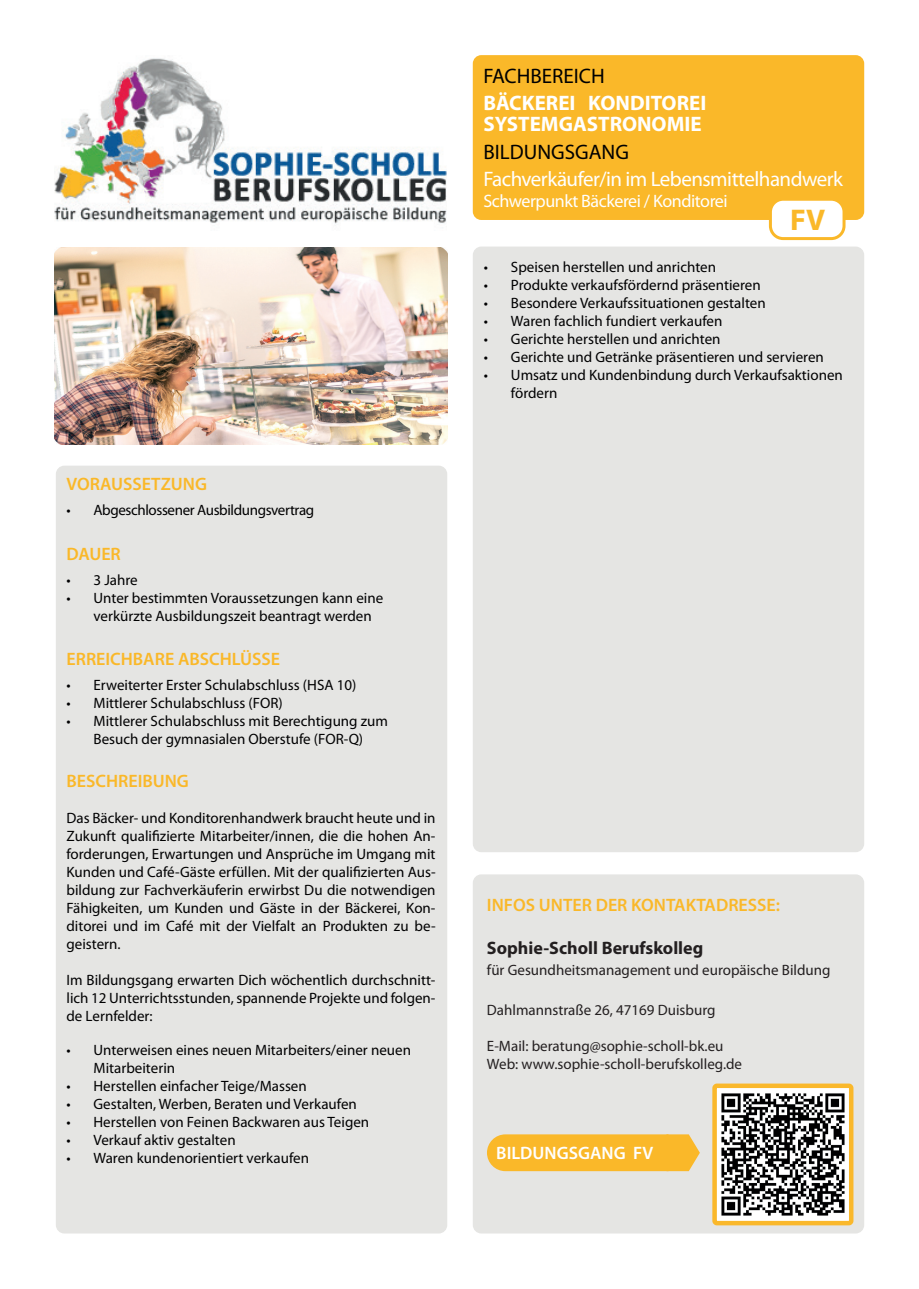
<style>
.page{position:relative;width:919px;height:1289px;background:#fff}
.page>*{position:absolute;margin:0;border:0;box-sizing:border-box;transform-origin:0 0}
.t1{font:700 30px "Myriad Pro";color:#fab829}
.t2{font:21px "Myriad Pro";letter-spacing:-.025em;color:#fff}
.t3{font:700 21px/21px "Myriad Pro";color:#fff}
.t4{font:21px "Myriad Pro";color:#000001}
.t5{font:600 18px "Myriad Pro";color:#fab829}
.t6{font:18px "Myriad Pro";letter-spacing:-.025em;color:#fff}
.t7{font:700 18px "Myriad Pro";color:#231f20}
.t8{font:600 18px "Myriad Pro";color:#fff}
.t9{font:15px/18px "Myriad Pro";color:#000001}
.t10{font:15px/18px "Myriad Pro";color:#231f20}
.t11{font:15px "Myriad Pro";letter-spacing:-.025em;color:#000001}
</style>
<div class="page">
<div style="left:473px;top:55px;width:391px;height:165px;background:#fab829;border-radius:9px"></div>
<div style="left:56px;top:465px;width:391px;height:768px;background:#e5e5e3;border-radius:9px"></div>
<div style="left:473px;top:246px;width:391px;height:606px;background:#e5e5e3;border-radius:9px"></div>
<div style="left:770px;top:199px;width:74px;height:39px;background:#fff;border-radius:13px"></div>
<div style="left:768px;top:198px;width:77px;height:42px;border:3px solid #fab829;border-radius:13px"></div>
<div style="left:473px;top:874px;width:391px;height:359px;background:#e5e5e3;border-radius:9px"></div>
<svg style="left:487px;top:1134px;width:212px;height:37px"></svg>
<img style="left:717px;top:1088px;width:131px;height:132px">
<div style="left:712px;top:1083px;width:141px;height:142px;border:4px solid #fab82b;border-radius:2px"></div>
<img style="left:55px;top:247px;width:392px;height:197px">
<img style="left:55px;top:58px;width:391px;height:166px">
<p class="t5" style="left:66px;top:472px;width:142px">VORAUSSETZUNG</p>
<p class="t11" style="left:66px;top:500px;width:249px">• Abgeschlossener Ausbildungsvertrag</p>
<p class="t5" style="left:66px;top:542px;width:56px">DAUER</p>
<p class="t9" style="left:66px;top:571px;width:73px">• 3 Jahre</p>
<p class="t9" style="left:93px;top:589px;width:291px;text-indent:-27px">• Unter bestimmten Voraussetzungen kann eine verkürzte Ausbildungszeit beantragt werden</p>
<p class="t5" style="left:66px;top:647px;width:215px">ERREICHBARE ABSCHLÜSSE</p>
<p class="t9" style="left:66px;top:675px;width:291px">• Erweiterter Erster Schulabschluss (HSA 10)</p>
<p class="t9" style="left:66px;top:693px;width:218px">• Mittlerer Schulabschluss (FOR)</p>
<p class="t9" style="left:66px;top:711px;width:323px;text-align:center">• Mittlerer Schulabschluss mit Berechtigung zum<br>Besuch der gymnasialen Oberstufe (FOR-Q)</p>
<p class="t5" style="left:66px;top:769px;width:124px">BESCHREIBUNG</p>
<p class="t9" style="left:66px;top:808px;width:370px;text-align:justify">Das Bäcker- und Konditorenhandwerk braucht heute und in Zukunft qualifizierte Mitarbeiter/innen, die die hohen An&shy;forderungen, Erwartungen und Ansprüche im Umgang mit Kunden und Café-Gäste erfüllen. Mit der qualifizierten Aus&shy;bildung zur Fachverkäuferin erwirbst Du die notwendigen Fähigkeiten, um Kunden und Gäste in der Bäckerei, Kon&shy;ditorei und im Café mit der Vielfalt an Produkten zu be&shy;geistern.</p>
<p class="t9" style="left:66px;top:970px;width:370px;text-align:justify">Im Bildungsgang erwarten Dich wöchentlich durchschnitt&shy;lich 12 Unterrichtsstunden, spannende Projekte und folgen&shy;de Lernfelder:</p>
<p class="t9" style="left:93px;top:1040px;width:319px;text-indent:-27px">• Unterweisen eines neuen Mitarbeiters/einer neuen<br>Mitarbeiterin</p>
<p class="t9" style="left:66px;top:1076px;width:242px">• Herstellen einfacher Teige/Massen</p>
<p class="t9" style="left:66px;top:1094px;width:292px">• Gestalten, Werben, Beraten und Verkaufen</p>
<p class="t9" style="left:66px;top:1112px;width:304px">• Herstellen von Feinen Backwaren aus Teigen</p>
<p class="t9" style="left:66px;top:1130px;width:171px">• Verkauf aktiv gestalten</p>
<p class="t9" style="left:66px;top:1148px;width:244px">• Waren kundenorientiert verkaufen</p>
<h2 class="t4" style="left:483px;top:63px;width:123px">FACHBEREICH</h2>
<h2 class="t3" style="left:483px;top:92px;width:224px">BÄCKEREI KONDITOREI<br>SYSTEMGASTRONOMIE</h2>
<h2 class="t4" style="left:483px;top:139px;width:147px">BILDUNGSGANG</h2>
<h2 class="t2" style="left:483px;top:166px;width:361px">Fachverkäufer/in im Lebensmittelhandwerk</h2>
<p class="t6" style="left:483px;top:190px;width:246px">Schwerpunkt Bäckerei / Konditorei</p>
<h1 class="t1" style="left:790px;top:200px;width:36px">FV</h1>
<p class="t9" style="left:484px;top:257px;width:234px">• Speisen herstellen und anrichten</p>
<p class="t9" style="left:484px;top:275px;width:278px">• Produkte verkaufsfördernd präsentieren</p>
<p class="t9" style="left:484px;top:293px;width:283px">• Besondere Verkaufssituationen gestalten</p>
<p class="t9" style="left:484px;top:311px;width:240px">• Waren fachlich fundiert verkaufen</p>
<p class="t9" style="left:484px;top:329px;width:238px">• Gerichte herstellen und anrichten</p>
<p class="t9" style="left:484px;top:347px;width:341px">• Gerichte und Getränke präsentieren und servieren</p>
<p class="t9" style="left:511px;top:365px;width:333px;text-indent:-27px">• Umsatz und Kundenbindung durch Verkaufsaktionen fördern</p>
<p class="t5" style="left:487px;top:893px;width:294px">INFOS UNTER DER KONTAKTADRESSE:</p>
<p class="t7" style="left:487px;top:936px;width:218px">Sophie-Scholl Berufskolleg</p>
<p class="t10" style="left:487px;top:961px;width:345px">für Gesundheitsmanagement und europäische Bildung</p>
<p class="t10" style="left:487px;top:1000px;width:230px">Dahlmannstraße 26, 47169 Duisburg</p>
<p class="t10" style="left:487px;top:1036px;width:257px">E-Mail: beratung@sophie-scholl-bk.eu<br>Web: www.sophie-scholl-berufskolleg.de</p>
<p class="t8" style="left:496px;top:1141px;width:158px">BILDUNGSGANG FV</p>
</div>
